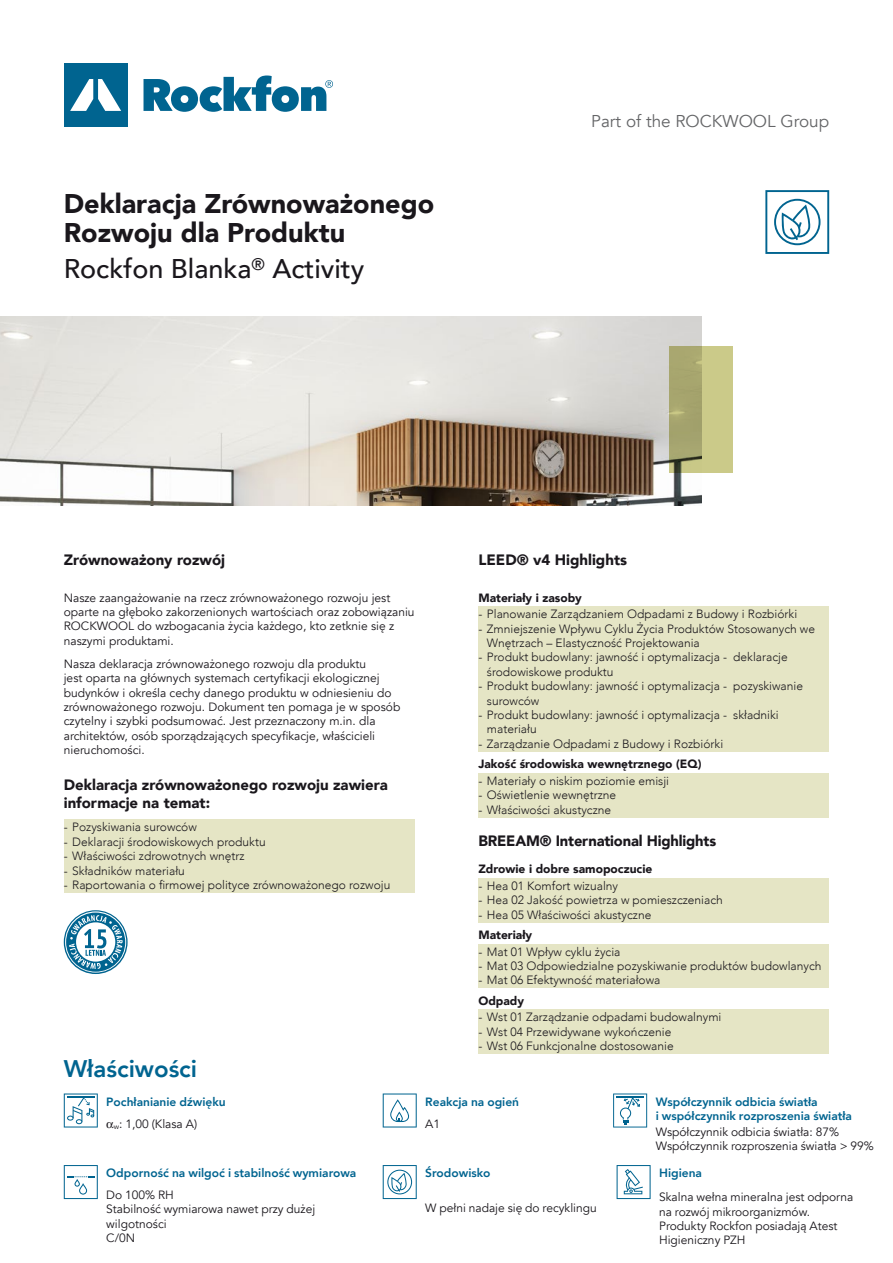
<style>
.page{position:relative;width:893px;height:1263px;background:#fff}
.page>*{position:absolute;margin:0;border:0;box-sizing:border-box;transform-origin:0 0}
.t1{font:900 27px/28.5px "Avenir";color:#1a171c}
.t2{font:500 27px "Avenir";color:#1a171c}
.t3{font:800 24px "Avenir";color:#006490}
.t4{font:17.1px "Avenir";color:#646567}
.t5{font:900 15px/18px "Avenir";color:#1a171c}
.t6{font:300 12px/14.4px "Avenir";color:#1a171c}
.t7{font:12px/14.4px "Avenir";color:#1a171c}
.t8{font:800 12px/22px "Avenir";color:#006490}
.t9{font:900 12px "Avenir";color:#1a171c}
.s1{font-weight:400;color:#1a171c}
</style>
<div class="page">
<img style="left:0;top:316px;width:702px;height:189px">
<div style="left:64px;top:819px;width:351px;height:16px;background:#e5e5c5"></div>
<div style="left:64px;top:834px;width:351px;height:16px;background:#e5e5c5"></div>
<div style="left:64px;top:848px;width:351px;height:16px;background:#e5e5c5"></div>
<div style="left:64px;top:862px;width:351px;height:16px;background:#e5e5c5"></div>
<div style="left:64px;top:877px;width:351px;height:16px;background:#e5e5c5"></div>
<svg style="left:64px;top:910px;width:64px;height:64px"></svg>
<svg style="left:65px;top:911px;width:61px;height:61px"></svg>
<svg style="left:66px;top:912px;width:59px;height:60px"></svg>
<svg style="left:69px;top:915px;width:54px;height:54px"></svg>
<div style="left:478px;top:606px;width:351px;height:16px;background:#e5e5c5"></div>
<div style="left:478px;top:621px;width:351px;height:30px;background:#e5e5c5"></div>
<div style="left:478px;top:649px;width:351px;height:31px;background:#e5e5c5"></div>
<div style="left:478px;top:678px;width:351px;height:30px;background:#e5e5c5"></div>
<div style="left:478px;top:707px;width:351px;height:30px;background:#e5e5c5"></div>
<div style="left:478px;top:736px;width:351px;height:16px;background:#e5e5c5"></div>
<div style="left:478px;top:773px;width:351px;height:16px;background:#e5e5c5"></div>
<div style="left:478px;top:787px;width:351px;height:16px;background:#e5e5c5"></div>
<div style="left:478px;top:801px;width:351px;height:16px;background:#e5e5c5"></div>
<div style="left:478px;top:878px;width:351px;height:16px;background:#e5e5c5"></div>
<div style="left:478px;top:892px;width:351px;height:16px;background:#e5e5c5"></div>
<div style="left:478px;top:907px;width:351px;height:15px;background:#e5e5c5"></div>
<div style="left:478px;top:943px;width:351px;height:16px;background:#e5e5c5"></div>
<div style="left:478px;top:958px;width:351px;height:16px;background:#e5e5c5"></div>
<div style="left:478px;top:972px;width:351px;height:16px;background:#e5e5c5"></div>
<div style="left:478px;top:1009px;width:351px;height:16px;background:#e5e5c5"></div>
<div style="left:478px;top:1024px;width:351px;height:16px;background:#e5e5c5"></div>
<div style="left:478px;top:1038px;width:351px;height:16px;background:#e5e5c5"></div>
<svg style="left:64px;top:1093px;width:34px;height:34px"></svg>
<svg style="left:383px;top:1093px;width:34px;height:34px"></svg>
<svg style="left:613px;top:1093px;width:34px;height:34px"></svg>
<svg style="left:64px;top:1165px;width:34px;height:34px"></svg>
<svg style="left:383px;top:1165px;width:34px;height:34px"></svg>
<svg style="left:617px;top:1165px;width:34px;height:34px"></svg>
<svg style="left:144px;top:75px;width:189px;height:37px"></svg>
<div style="left:64px;top:63px;width:64px;height:64px;background:#006490"></div>
<svg style="left:70px;top:79px;width:51px;height:32px"></svg>
<svg style="left:765px;top:190px;width:64px;height:64px"></svg>
<svg style="left:669px;top:347px;width:64px;height:126px;background:#b6b57a"></svg>
<h1 class="t1" style="left:64px;top:189px;width:372px">Deklaracja Zrównoważonego<br>Rozwoju dla Produktu</h1>
<h1 class="t2" style="left:64px;top:245px;width:302px">Rockfon Blanka<sup>®</sup> Activity</h1>
<h3 class="t4" style="left:591px;top:111px;width:239px">Part of the ROCKWOOL Group</h3>
<p class="t5" style="left:64px;top:551px;width:163px">Zrównoważony rozwój</p>
<p class="t7" style="left:64px;top:590px;width:352px">Nasze zaangażowanie na rzecz zrównoważonego rozwoju jest oparte na głęboko zakorzenionych wartościach oraz zobowiązaniu ROCKWOOL do wzbogacania życia każdego, kto zetknie się z naszymi produktami.</p>
<p class="t7" style="left:64px;top:657px;width:338px">Nasza deklaracja zrównoważonego rozwoju dla produktu<br>jest oparta na głównych systemach certyfikacji ekologicznej budynków i określa cechy danego produktu w odniesieniu do zrównoważonego rozwoju. Dokument ten pomaga je w sposób czytelny i szybki podsumować. Jest przeznaczony m.in. dla architektów, osób sporządzających specyfikacje, właścicieli nieruchomości.</p>
<p class="t5" style="left:64px;top:776px;width:326px">Deklaracja zrównoważonego rozwoju zawiera informacje na temat:</p>
<p class="t6" style="left:64px;top:820px;width:135px">- Pozyskiwania surowców</p>
<p class="t6" style="left:64px;top:834px;width:203px">- Deklaracji środowiskowych produktu</p>
<p class="t6" style="left:64px;top:849px;width:182px">- Właściwości zdrowotnych wnętrz</p>
<p class="t6" style="left:64px;top:863px;width:123px">- Składników materiału</p>
<p class="t6" style="left:64px;top:878px;width:328px">- Raportowania o firmowej polityce zrównoważonego rozwoju</p>
<p class="t5" style="left:478px;top:551px;width:150px">LEED® v4 Highlights</p>
<p class="t9" style="left:478px;top:587px;width:105px">Materiały i zasoby</p>
<p class="t6" style="left:478px;top:607px;width:320px">- Planowanie Zarządzaniem Odpadami z Budowy i Rozbiórki</p>
<p class="t6" style="left:487px;top:621px;width:330px;text-indent:-9px">- Zmniejszenie Wpływu Cyklu Życia Produktów Stosowanych we<br>Wnętrzach – Elastyczność Projektowania</p>
<p class="t6" style="left:487px;top:650px;width:302px;text-indent:-9px">- Produkt budowlany: jawność i optymalizacja - deklaracje środowiskowe produktu</p>
<p class="t6" style="left:487px;top:679px;width:318px;text-indent:-9px">- Produkt budowlany: jawność i optymalizacja - pozyskiwanie surowców</p>
<p class="t6" style="left:487px;top:708px;width:293px;text-indent:-9px">- Produkt budowlany: jawność i optymalizacja - składniki materiału</p>
<p class="t6" style="left:478px;top:736px;width:246px">- Zarządzanie Odpadami z Budowy i Rozbiórki</p>
<p class="t9" style="left:478px;top:754px;width:225px">Jakość środowiska wewnętrznego (EQ)</p>
<p class="t6" style="left:478px;top:773px;width:192px">- Materiały o niskim poziomie emisji</p>
<p class="t6" style="left:478px;top:788px;width:139px">- Oświetlenie wewnętrzne</p>
<p class="t6" style="left:478px;top:802px;width:134px">- Właściwości akustyczne</p>
<p class="t5" style="left:478px;top:831px;width:239px">BREEAM® International Highlights</p>
<p class="t9" style="left:478px;top:859px;width:175px">Zdrowie i dobre samopoczucie</p>
<p class="t6" style="left:478px;top:878px;width:141px">- Hea 01 Komfort wizualny</p>
<p class="t6" style="left:478px;top:893px;width:246px">- Hea 02 Jakość powietrza w pomieszczeniach</p>
<p class="t6" style="left:478px;top:907px;width:175px">- Hea 05 Właściwości akustyczne</p>
<p class="t9" style="left:478px;top:924px;width:55px">Materiały</p>
<p class="t6" style="left:478px;top:944px;width:144px">- Mat 01 Wpływ cyklu życia</p>
<p class="t6" style="left:478px;top:959px;width:345px">- Mat 03 Odpowiedzialne pozyskiwanie produktów budowlanych</p>
<p class="t6" style="left:478px;top:973px;width:183px">- Mat 06 Efektywność materiałowa</p>
<p class="t9" style="left:478px;top:990px;width:47px">Odpady</p>
<p class="t6" style="left:478px;top:1010px;width:245px">- Wst 01 Zarządzanie odpadami budowalnymi</p>
<p class="t6" style="left:478px;top:1024px;width:195px">- Wst 04 Przewidywane wykończenie</p>
<p class="t6" style="left:478px;top:1039px;width:197px">- Wst 06 Funkcjonalne dostosowanie</p>
<h2 class="t3" style="left:64px;top:1049px;width:135px">Właściwości</h2>
<p class="t8" style="left:114px;top:1090px;width:113px;text-indent:-8px">Pochłanianie dźwięku <sub>w</sub><span class="s1">: 1,00 (Klasa A)</span></p>
<p class="t8" style="left:425px;top:1090px;width:95px">Reakcja na ogień</p>
<p class="t7" style="left:425px;top:1116px;width:16px">A1</p>
<p class="t8" style="left:106px;top:1162px;width:252px">Odporność na wilgoć i stabilność wymiarowa</p>
<p class="t7" style="left:106px;top:1188px;width:210px">Do 100% RH<br>Stabilność wymiarowa nawet przy dużej wilgotności<br>C/0N</p>
<p class="t8" style="left:425px;top:1162px;width:67px">Środowisko</p>
<p class="t7" style="left:425px;top:1201px;width:173px">W pełni nadaje się do recyklingu</p>
<p class="t8" style="left:656px;top:1094px;width:198px;line-height:14.4px">Współczynnik odbicia światła<br>i współczynnik rozproszenia światła</p>
<p class="t7" style="left:656px;top:1125px;width:220px">Współczynnik odbicia światła: 87%<br>Współczynnik rozproszenia światła &gt; 99%</p>
<p class="t8" style="left:659px;top:1162px;width:44px">Higiena</p>
<p class="t7" style="left:659px;top:1190px;width:196px">Skalna wełna mineralna jest odporna na rozwój mikroorganizmów.<br>Produkty Rockfon posiadają Atest<br>Higieniczny PZH</p>
</div>
